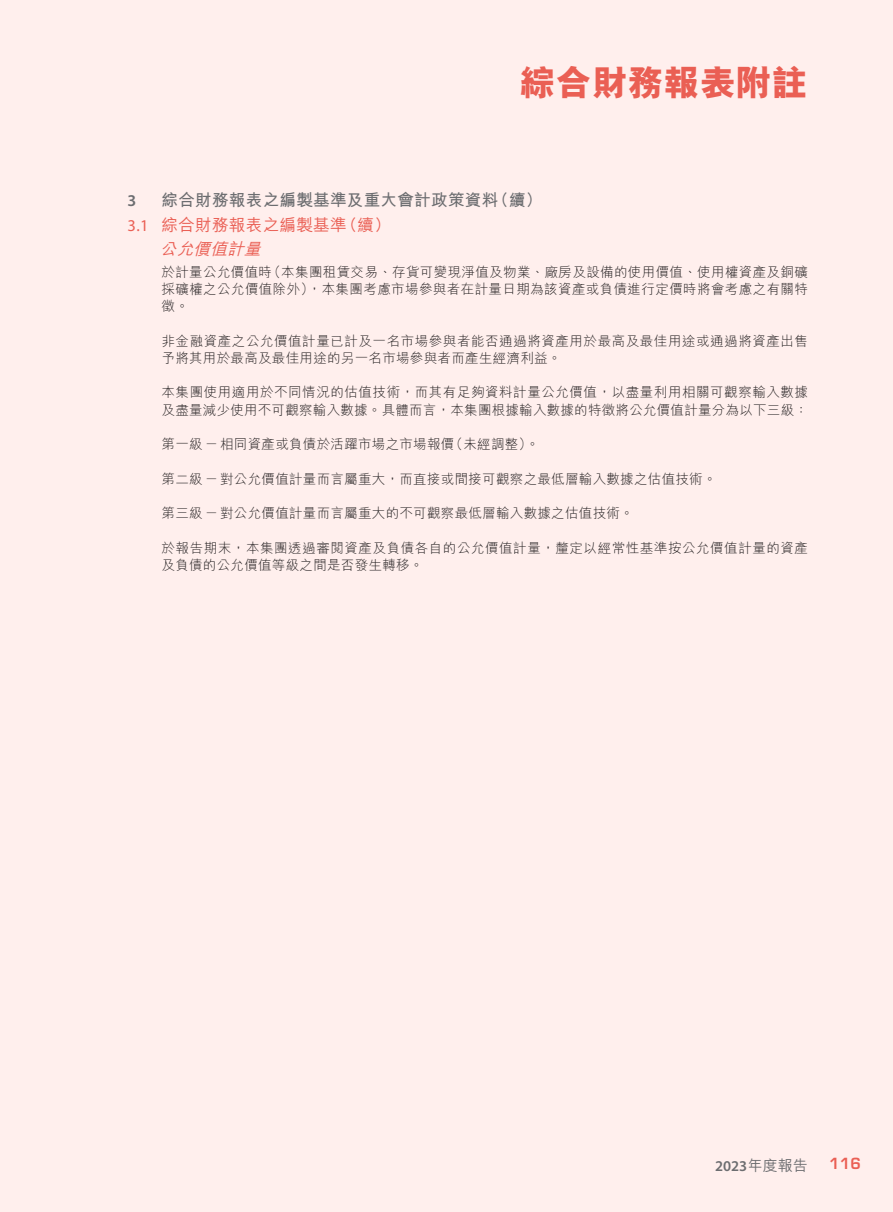
<style>
.page{position:relative;width:893px;height:1212px;background:#ffefed}
.page>*{position:absolute;margin:0;border:0;box-sizing:border-box;transform-origin:0 0}
.t1{font:800 36px "M Hei HK";color:#ea5f54}
.t2{font:700 16.5px "M Hei HK";letter-spacing:.02em;color:#6c6d70}
.t3{font:500 16.5px "M Hei HK";letter-spacing:.02em;color:#ea5f54}
.t4{font:italic 500 16.5px "M Hei HK";color:#ea5f54}
.t5{font:16.5px "Myriad Pro";color:#ea5f54}
.t6{font:600 16.5px "Myriad Pro";color:#6c6d70}
.t7{font:600 15px "Myriad Pro";color:#6c6d70}
.t8{font:600 15px "Eurostile LT Std";color:#ea5f54}
.t9{font:300 13.5px/17.2px "M Hei HK";letter-spacing:.025em;color:#231f20}
.s1{font-family:"M Hei HK";font-weight:500}
</style>
<div class="page">
<h1 class="t1" style="left:520px;top:65px;width:289px">綜合財務報表附註</h1>
<p class="t6" style="left:128px;top:190px;width:10px">3</p>
<p class="t5" style="left:128px;top:215px;width:23px">3.1</p>
<p class="t2" style="left:162px;top:188px;width:338px">綜合財務報表之編製基準及重大會計政策資料</p>
<p class="t2" style="left:492px;top:188px;width:52px">（續(</p>
<p class="t3" style="left:162px;top:213px;width:186px">綜合財務報表之編製基準</p>
<p class="t3" style="left:341px;top:213px;width:52px">（續(</p>
<p class="t4" style="left:160px;top:237px;width:108px">公允價值計量</p>
<p class="t9" style="left:267px;top:263px;width:542px">（本集團租賃交易、存貨可變現淨值及物業、廠房及設備的使用價值、使用權資產及銅礦</p>
<p class="t9" style="left:162px;top:263px;width:648px">於計量公允價值時<br>採礦權之公允價值除外，）本集團考慮市場參與者在計量日期為該資產或負債進行定價時將會考慮之有關特徵。</p>
<p class="t9" style="left:162px;top:332px;width:648px">非金融資產之公允價值計量已計及一名市場參與者能否通過將資產用於最高及最佳用途或通過將資產出售予將其用於最高及最佳用途的另一名市場參與者而產生經濟利益。</p>
<p class="t9" style="left:162px;top:384px;width:648px">本集團使用適用於不同情況的估值技術，而其有足夠資料計量公允價值，以盡量利用相關可觀察輸入數據及盡量減少使用不可觀察輸入數據。具體而言，本集團根據輸入數據的特徵將公允價值計量分為以下三級：</p>
<p class="t9" style="left:450px;top:435px;width:91px">（未經調整。(</p>
<p class="t9" style="left:162px;top:435px;width:294px">第一級－相同資產或負債於活躍市場之市場報價</p>
<p class="t9" style="left:162px;top:470px;width:556px">第二級－對公允價值計量而言屬重大，而直接或間接可觀察之最低層輸入數據之估值技術。</p>
<p class="t9" style="left:162px;top:504px;width:474px">第三級－對公允價值計量而言屬重大的不可觀察最低層輸入數據之估值技術。</p>
<p class="t9" style="left:162px;top:539px;width:648px">於報告期末，本集團透過審閱資產及負債各自的公允價值計量，釐定以經常性基準按公允價值計量的資產及負債的公允價值等級之間是否發生轉移。</p>
<p class="t7" style="left:715px;top:1156px;width:94px">2023<span class="s1">年度報告</span></p>
<p class="t8" style="left:829px;top:1154px;width:33px">116</p>
</div>
